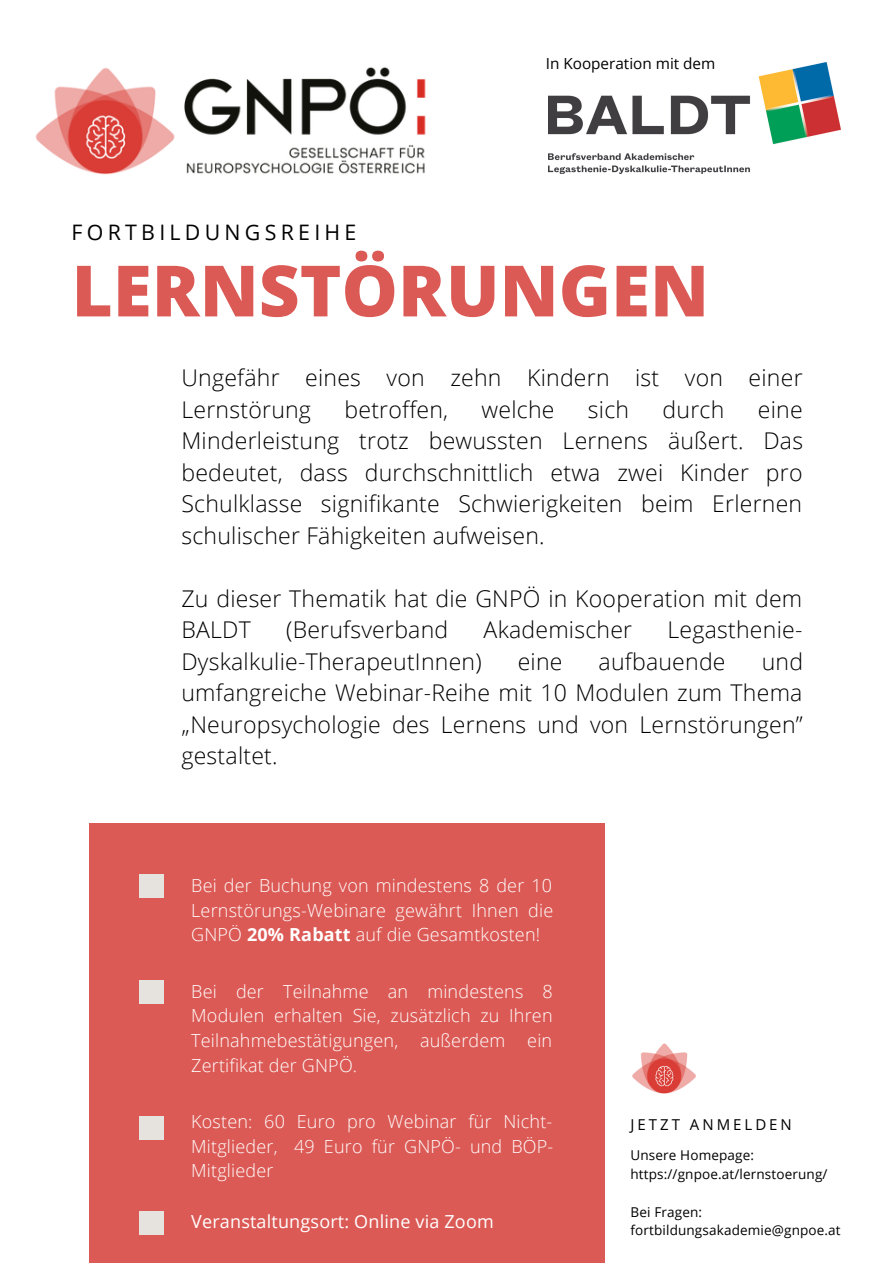
<style>
.page{position:relative;width:893px;height:1264px;background:#fff}
.page>*{position:absolute;margin:0;border:0;box-sizing:border-box;transform-origin:0 0}
.t1{font:800 70.8px "Open Sans";color:#dc5a55}
.t2{font:300 23.1px/31.5px "Open Sans";letter-spacing:.01em;color:#000}
.t3{font:21.3px "Open Sans";letter-spacing:.2em;color:#000}
.t4{font:300 18px/24.8px "Open Sans";letter-spacing:.01em;color:#fff;text-align:justify}
.t5{font:18px "Open Sans";letter-spacing:.01em;color:#fff}
.t6{font:15.3px "Open Sans";color:#000}
.t7{font:15px "Open Sans";letter-spacing:.2em;color:#000}
.t8{font:13.5px "Open Sans";letter-spacing:.01em;color:#000}
.s1{font-weight:700}
</style>
<div class="page">
<div style="left:89px;top:822px;width:516px;height:440px;background:#dc5a55"></div>
<div style="left:139px;top:874px;width:24px;height:24px;background:#e6e3df"></div>
<img style="left:632px;top:1043px;width:64px;height:51px">
<div style="left:139px;top:980px;width:24px;height:23px;background:#e6e3df"></div>
<div style="left:139px;top:1115px;width:24px;height:24px;background:#e6e3df"></div>
<div style="left:139px;top:1210px;width:24px;height:24px;background:#e6e3df"></div>
<img style="left:35px;top:67px;width:391px;height:108px">
<img style="left:548px;top:63px;width:292px;height:111px">
<p class="t3" style="left:72px;top:217px;width:286px">FORTBILDUNGSREIHE</p>
<p class="t6" style="left:545px;top:52px;width:171px">In Kooperation mit dem</p>
<p class="t1" style="left:72px;top:241px;width:638px">LERNSTÖRUNGEN</p>
<p class="t2" style="left:181px;top:361px;width:622px">Ungefähr eines von zehn Kindern ist von einer<br>Lernstörung</p>
<p class="t2" style="left:344px;top:393px;width:105px">betroffen,</p>
<p class="t2" style="left:481px;top:393px;width:74px">welche</p>
<p class="t2" style="left:588px;top:393px;width:43px">sich</p>
<p class="t2" style="left:662px;top:393px;width:63px">durch</p>
<p class="t2" style="left:181px;top:393px;width:623px;text-align:justify;text-indent:576px">eine Minderleistung trotz bewussten Lernens äußert. Das bedeutet, dass durchschnittlich etwa zwei Kinder pro Schulklasse signifikante Schwierigkeiten beim Erlernen schulischer Fähigkeiten aufweisen.</p>
<p class="t2" style="left:181px;top:582px;width:622px">Zu dieser Thematik hat die GNPÖ in Kooperation mit dem<br>BALDT</p>
<p class="t2" style="left:286px;top:613px;width:163px">(Berufsverband</p>
<p class="t2" style="left:483px;top:613px;width:150px">Akademischer</p>
<p class="t2" style="left:667px;top:613px;width:136px">Legasthenie-</p>
<p class="t2" style="left:181px;top:645px;width:302px">Dyskalkulie-TherapeutInnen)</p>
<p class="t2" style="left:517px;top:645px;width:46px">eine</p>
<p class="t2" style="left:598px;top:645px;width:128px">aufbauende</p>
<p class="t2" style="left:181px;top:645px;width:623px;text-align:justify;text-indent:580px">und umfangreiche Webinar-Reihe mit 10 Modulen zum Thema „Neuropsychologie des Lernens und von Lernstörungen” gestaltet.</p>
<p class="t4" style="left:191px;top:872px;width:363px">Bei der Buchung von mindestens 8 der 10<br>Lernstörungs-Webinare gewährt Ihnen die GNPÖ <span class="s1">20% Rabatt</span> auf die Gesamtkosten!</p>
<p class="t4" style="left:191px;top:978px;width:363px">Bei der Teilnahme an mindestens 8<br>Modulen erhalten Sie, zusätzlich zu Ihren Teilnahmebestätigungen, außerdem ein Zertifikat der GNPÖ.</p>
<p class="t4" style="left:191px;top:1108px;width:363px">Kosten: 60 Euro pro Webinar für Nicht-Mitglieder, 49 Euro für GNPÖ- und BÖP-Mitglieder</p>
<p class="t5" style="left:191px;top:1209px;width:304px">Veranstaltungsort: Online via Zoom</p>
<p class="t7" style="left:630px;top:1114px;width:163px">JETZT ANMELDEN</p>
<p class="t8" style="left:630px;top:1145px;width:125px">Unsere Homepage:</p>
<p class="t8" style="left:630px;top:1164px;width:198px">https://gnpoe.at/lernstoerung/</p>
<p class="t8" style="left:630px;top:1202px;width:73px">Bei Fragen:</p>
<p class="t8" style="left:630px;top:1220px;width:212px">fortbildungsakademie@gnpoe.at</p>
</div>
